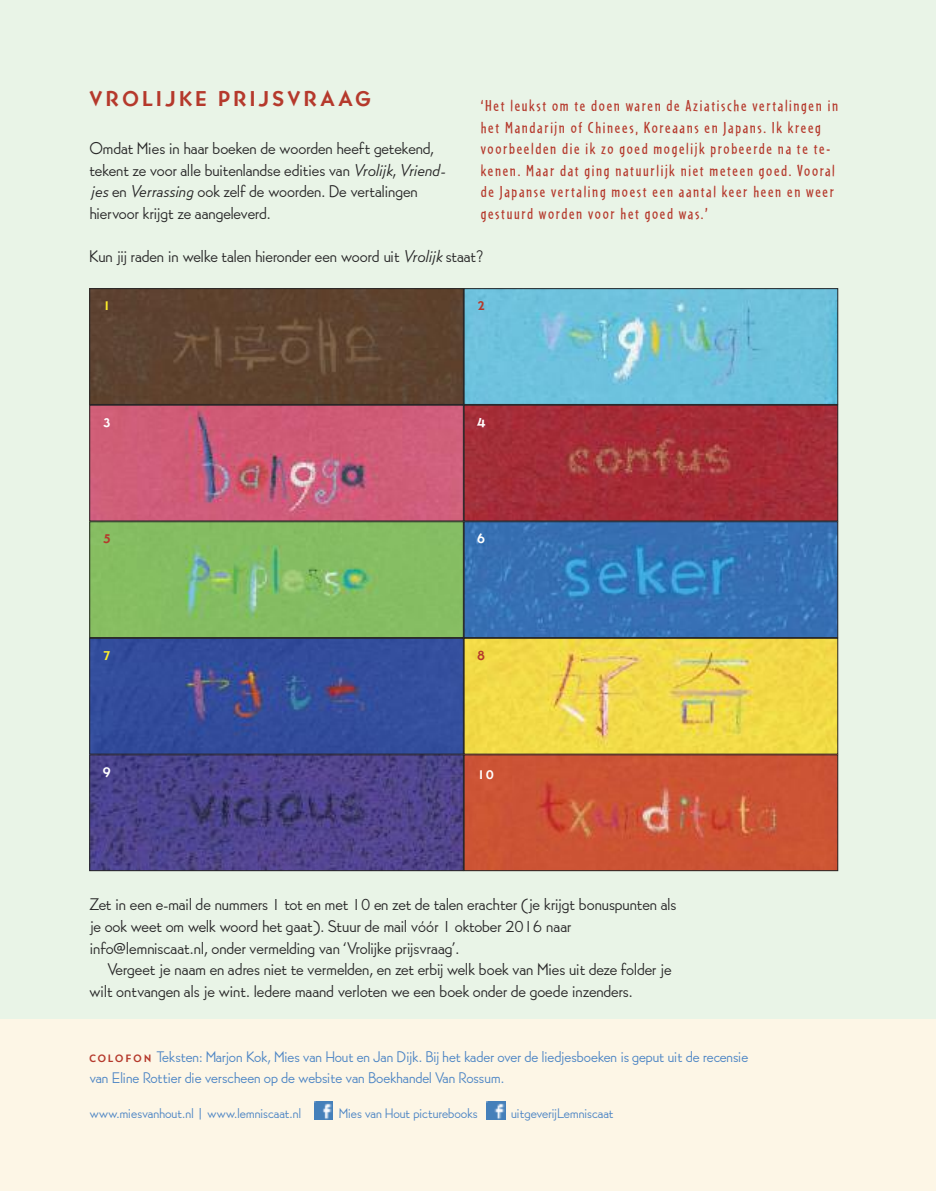
<style>
.page{position:relative;width:936px;height:1191px;background:#fff}
.page>*{position:absolute;margin:0;border:0;box-sizing:border-box;transform-origin:0 0}
.t1{font:800 21px "Bernhard Gothic SG";letter-spacing:.15em;color:#b5392c}
.t2{font:16.5px/21.6px "Bernhard Gothic SG";letter-spacing:-.02em;color:#272627}
.t3{font:16.5px/21.6px "Cafeteria";letter-spacing:.1em;color:#b5392c}
.t4{font:15px/21.6px "Bernhard Gothic SG";letter-spacing:-.02em;color:#4b84c4}
.t5{font:13.5px "Bernhard Gothic SG";letter-spacing:-.02em;color:#4b84c4}
.t6{font:800 13.05px "Bernhard Gothic SG";color:#fff}
.t7{font:800 13.05px "Bernhard Gothic SG";color:#b5392c}
.t8{font:800 13.05px "Bernhard Gothic SG";color:#fff12a}
.s1{font-style:italic}
.s2{font-weight:800;font-size:10.5px;color:#b5392c}
</style>
<div class="page">
<div style="left:0;top:1001px;width:935px;height:190px;background:#fdf6e6"></div>
<div style="left:0;top:0;width:935px;height:1018px;background:#e9f4e7"></div>
<img style="left:91px;top:290px;width:745px;height:579px">
<div style="left:89px;top:288px;width:374px;height:117px;border:1px solid #272627"></div>
<div style="left:89px;top:405px;width:374px;height:116px;border:1px solid #272627"></div>
<div style="left:89px;top:521px;width:374px;height:117px;border:1px solid #272627"></div>
<div style="left:89px;top:638px;width:374px;height:116px;border:1px solid #272627"></div>
<div style="left:89px;top:754px;width:374px;height:117px;border:1px solid #272627"></div>
<div style="left:463px;top:288px;width:375px;height:117px;border:1px solid #272627"></div>
<div style="left:463px;top:405px;width:375px;height:116px;border:1px solid #272627"></div>
<div style="left:463px;top:521px;width:375px;height:117px;border:1px solid #272627"></div>
<div style="left:463px;top:638px;width:375px;height:116px;border:1px solid #272627"></div>
<div style="left:463px;top:754px;width:375px;height:117px;border:1px solid #272627"></div>
<img style="left:314px;top:1101px;width:19px;height:18px">
<img style="left:486px;top:1101px;width:19px;height:18px">
<p class="t1" style="left:89px;top:87px;width:283px">VROLIJKE PRIJSVRAAG</p>
<p class="t2" style="left:89px;top:138px;width:355px">Omdat Mies in haar boeken de woorden heeft getekend, tekent ze voor alle buitenlandse edities van <span class="s1">Vrolijk</span>, <span class="s1">Vriend&shy;jes</span> en <span class="s1">Verrassing</span> ook zelf de woorden. De vertalingen hiervoor krijgt ze aangeleverd.</p>
<p class="t3" style="left:480px;top:95px;width:359px">‘Het leukst om te doen waren de Aziatische vertalingen in het Mandarijn of Chinees, Koreaans en Japans. Ik kreeg voorbeelden die ik zo goed mogelijk probeerde na te te&shy;kenen. Maar dat ging natuurlijk niet meteen goed. Vooral de Japanse vertaling moest een aantal keer heen en weer gestuurd worden voor het goed was.’</p>
<p class="t2" style="left:89px;top:246px;width:395px">Kun jij raden in welke talen hieronder een woord uit <span class="s1">Vrolijk</span> staat?</p>
<p class="t8" style="left:102px;top:298px;width:10px">1</p>
<p class="t7" style="left:477px;top:298px;width:10px">2</p>
<p class="t6" style="left:102px;top:415px;width:10px">3</p>
<p class="t6" style="left:477px;top:415px;width:10px">4</p>
<p class="t7" style="left:102px;top:531px;width:10px">5</p>
<p class="t6" style="left:477px;top:531px;width:10px">6</p>
<p class="t8" style="left:102px;top:648px;width:10px">7</p>
<p class="t7" style="left:476px;top:648px;width:10px">8</p>
<p class="t6" style="left:102px;top:764px;width:10px">9</p>
<p class="t6" style="left:477px;top:766px;width:19px">10</p>
<p class="t2" style="left:89px;top:894px;width:588px">Zet in een e-mail de nummers 1 tot en met 10 en zet de talen erachter (je krijgt bonuspunten als je ook weet om welk woord het gaat). Stuur de mail vóór 1 oktober 2016 naar info@lemniscaat.nl, onder vermelding van ‘Vrolijke prijsvraag’.</p>
<p class="t2" style="left:89px;top:958px;width:584px;text-indent:18px">Vergeet je naam en adres niet te vermelden, en zet erbij welk boek van Mies uit deze folder je wilt ontvangen als je wint. Iedere maand verloten we een boek onder de goede inzenders.</p>
<p class="t4" style="left:89px;top:1045px;width:660px"><span class="s2">C O L O F O N</span> Teksten: Marjon Kok, Mies van Hout en Jan Dijk. Bij het kader over de liedjesboeken is geput uit de recensie van Eline Rottier die verscheen op de website van Boekhandel Van Rossum.</p>
<p class="t5" style="left:89px;top:1105px;width:213px">www.miesvanhout.nl | www.lemniscaat.nl</p>
<p class="t5" style="left:338px;top:1105px;width:141px">Mies van Hout picturebooks</p>
<p class="t5" style="left:511px;top:1105px;width:104px">uitgeverijLemniscaat</p>
</div>
